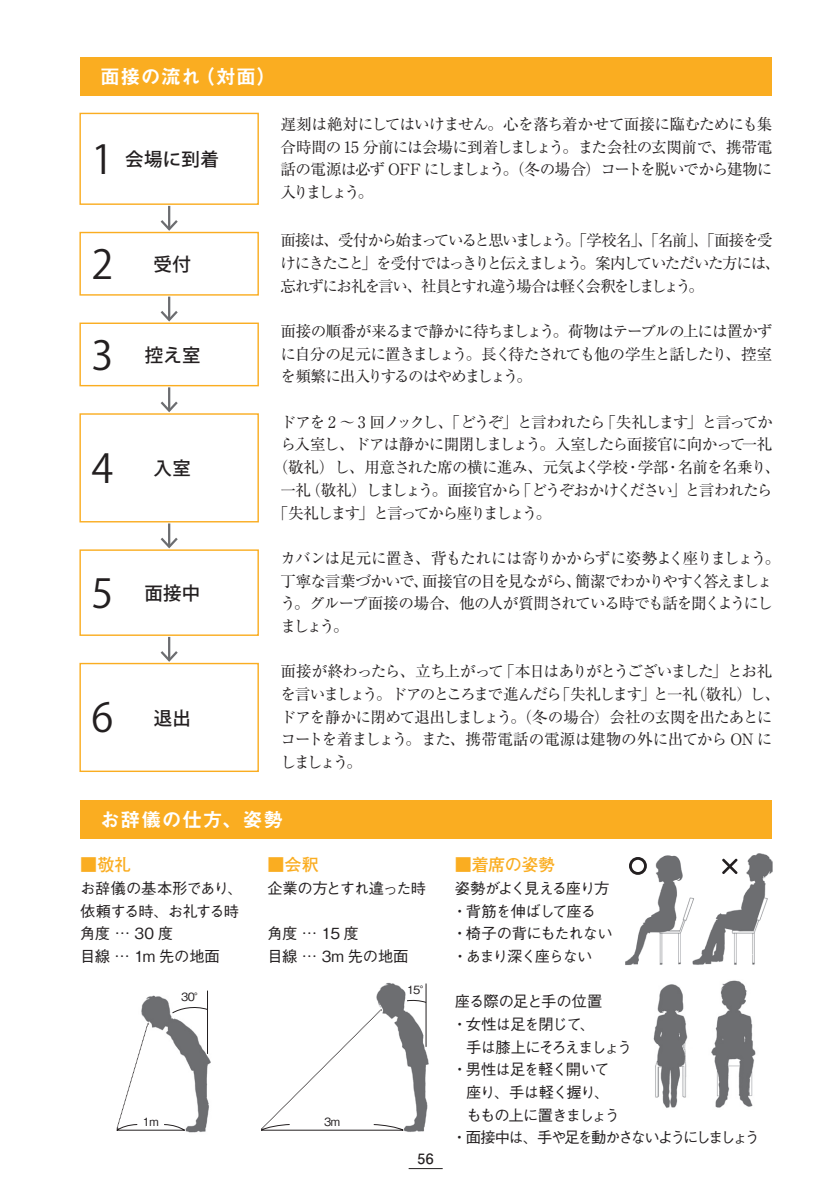
<style>
.page{position:relative;width:840px;height:1191px;background:#fff}
.page>*{position:absolute;margin:0;border:0;box-sizing:border-box;transform-origin:0 0}
.t1{font:39.6px "Koz Go Pro";color:#231f20}
.t2{font:19.8px "Midashi Go Pro MB31";letter-spacing:.03em;color:#fff}
.t3{font:500 18.4px "Koz Go Pro";letter-spacing:.015em;color:#231f20}
.t4{font:700 17px "Futo Go B101 Pro";letter-spacing:-.015em;color:#faad21}
.t5{font:15.6px/22.6px "Ryumin Pro";letter-spacing:-.08em;color:#231f20;text-align:justify}
.t6{font:15.6px/22.6px "Ryumin Pro";letter-spacing:-.105em;color:#231f20}
.t7{font:15.6px "Ryumin Pro";letter-spacing:-.05em;color:#231f20}
.t8{font:15.6px "Ryumin Pro";letter-spacing:-.055em;color:#231f20}
.t9{font:15.6px "Ryumin Pro";letter-spacing:-.12em;color:#231f20}
.t10{font:500 15.4px/22.6px "Gothic BBB Pro";letter-spacing:-.07em;color:#231f20}
.t11{font:500 15.4px/22.6px "Gothic BBB Pro";letter-spacing:-.03em;color:#231f20}
.t12{font:500 15.4px "Gothic BBB Pro";letter-spacing:-.155em;color:#231f20}
.t13{font:500 15.4px/22.6px "Gothic BBB Pro";letter-spacing:-.01em;color:#231f20}
.t14{font:500 15.4px "Gothic BBB Pro";letter-spacing:-.125em;color:#231f20}
.t15{font:500 15.4px "Gothic BBB Pro";letter-spacing:-.09em;color:#231f20}
.t16{font:700 14.2px "Futo Go B101 Pro";color:#231f20}
.t17{font:500 11.4px "Gothic BBB Pro";letter-spacing:-.05em;color:#231f20}
</style>
<div class="page">
<hr style="left:408px;top:1168px;width:34px;height:1px;background:#231f20">
<div style="left:81px;top:57px;width:690px;height:39px;background:#faad21"></div>
<div style="left:81px;top:800px;width:690px;height:38px;background:#faad21"></div>
<div style="left:79px;top:113px;width:180px;height:92px;border:1px solid #faad21"></div>
<hr style="left:168px;top:206px;width:2px;height:23px;background:#6c6d70">
<svg style="left:158px;top:218px;width:22px;height:14px"></svg>
<div style="left:79px;top:232px;width:180px;height:64px;border:1px solid #faad21"></div>
<hr style="left:168px;top:297px;width:2px;height:23px;background:#6c6d70">
<svg style="left:160px;top:308px;width:18px;height:14px"></svg>
<div style="left:79px;top:322px;width:180px;height:64px;border:1px solid #faad21"></div>
<hr style="left:168px;top:387px;width:2px;height:23px;background:#6c6d70">
<svg style="left:160px;top:399px;width:18px;height:14px"></svg>
<div style="left:79px;top:413px;width:180px;height:109px;border:1px solid #faad21"></div>
<hr style="left:168px;top:523px;width:2px;height:24px;background:#6c6d70">
<svg style="left:160px;top:535px;width:18px;height:14px"></svg>
<div style="left:79px;top:549px;width:180px;height:87px;border:1px solid #faad21"></div>
<hr style="left:168px;top:637px;width:2px;height:23px;background:#6c6d70">
<svg style="left:158px;top:648px;width:22px;height:15px"></svg>
<div style="left:79px;top:663px;width:180px;height:109px;border:1px solid #faad21"></div>
<img style="left:625px;top:853px;width:147px;height:112px">
<img style="left:653px;top:980px;width:103px;height:128px">
<svg style="left:721px;top:858px;width:16px;height:16px"></svg>
<div style="left:628px;top:857px;width:18px;height:18px;border:3px solid #231f20;border-radius:50%"></div>
<img style="left:138px;top:995px;width:73px;height:138px">
<img style="left:367px;top:982px;width:62px;height:150px">
<hr style="left:207px;top:990px;width:1px;height:64px;background:#231f20">
<hr style="left:425px;top:983px;width:1px;height:63px;background:#231f20">
<svg style="left:116px;top:1023px;width:71px;height:107px"></svg>
<svg style="left:261px;top:1009px;width:144px;height:121px"></svg>
<svg style="left:172px;top:1005px;width:35px;height:8px"></svg>
<svg style="left:406px;top:1000px;width:20px;height:3px"></svg>
<p class="t2" style="left:100px;top:61px;width:178px">面接の流れ（対面）</p>
<h1 class="t1" style="left:91px;top:134px;width:23px">1</h1>
<p class="t3" style="left:125px;top:147px;width:95px">会場に到着</p>
<h1 class="t1" style="left:91px;top:239px;width:23px">2</h1>
<h1 class="t1" style="left:91px;top:330px;width:23px">3</h1>
<p class="t3" style="left:153px;top:252px;width:39px">受付</p>
<p class="t3" style="left:145px;top:343px;width:57px">控え室</p>
<h1 class="t1" style="left:91px;top:443px;width:23px">4</h1>
<p class="t3" style="left:153px;top:457px;width:39px">入室</p>
<h1 class="t1" style="left:91px;top:568px;width:23px">5</h1>
<p class="t3" style="left:144px;top:582px;width:57px">面接中</p>
<h1 class="t1" style="left:91px;top:692px;width:23px">6</h1>
<p class="t3" style="left:154px;top:706px;width:38px">退出</p>
<p class="t5" style="left:280px;top:112px;width:493px">遅刻は絶対にしてはいけません。心を落ち着かせて面接に臨むためにも集合時間の 15 分前には会場に到着しましょう。また会社の玄関前で、携帯電話の電源は必ず OFF にしましょう。（冬の場合）コートを脱いでから建物に入りましょう。</p>
<p class="t6" style="left:280px;top:228px;width:501px">面接は、受付から始まっていると思いましょう。「学校名」、「名前」、「面接を受けにきたこと」を受付ではっきりと伝えましょう。案内していただいた方には、忘れずにお礼を言い、社員とすれ違う場合は軽く会釈をしましょう。</p>
<p class="t5" style="left:280px;top:319px;width:493px">面接の順番が来るまで静かに待ちましょう。荷物はテーブルの上には置かずに自分の足元に置きましょう。長く待たされても他の学生と話したり、控室を頻繁に出入りするのはやめましょう。</p>
<p class="t5" style="left:280px;top:409px;width:493px">ドアを 2 ～ 3 回ノックし、「どうぞ」と言われたら「失礼します」と言ってか</p>
<p class="t8" style="left:280px;top:432px;width:493px">ら入室し、ドアは静かに開閉しましょう。入室したら面接官に向かって一礼</p>
<p class="t7" style="left:273px;top:455px;width:508px">（敬礼）し、用意された席の横に進み、元気よく学校・学部・名前を名乗り、</p>
<p class="t5" style="left:280px;top:477px;width:493px">一礼（敬礼）しましょう。面接官から「どうぞおかけください」と言われたら</p>
<p class="t9" style="left:273px;top:500px;width:280px">「失礼します」と言ってから座りましょう。</p>
<p class="t5" style="left:280px;top:545px;width:501px;text-align:left">カバンは足元に置き、背もたれには寄りかからずに姿勢よく座りましょう。丁寧な言葉づかいで、面接官の目を見ながら、簡潔でわかりやすく答えましょう。グループ面接の場合、他の人が質問されている時でも話を聞くようにしましょう。</p>
<p class="t5" style="left:280px;top:659px;width:501px;text-align:left">面接が終わったら、立ち上がって「本日はありがとうございました」とお礼を言いましょう。ドアのところまで進んだら「失礼します」と一礼（敬礼）し、ドアを静かに閉めて退出しましょう。（冬の場合）会社の玄関を出たあとにコートを着ましょう。また、携帯電話の電源は建物の外に出てから ON にしましょう。</p>
<p class="t2" style="left:100px;top:804px;width:185px">お辞儀の仕方、姿勢</p>
<p class="t4" style="left:80px;top:851px;width:53px">■敬礼</p>
<p class="t11" style="left:80px;top:875px;width:164px">お辞儀の基本形であり、依頼する時、お礼する時角度 … 30 度<br>目線 … 1m 先の地面</p>
<p class="t17" style="left:181px;top:987px;width:26px">30°</p>
<p class="t4" style="left:267px;top:851px;width:53px">■会釈</p>
<p class="t10" style="left:267px;top:875px;width:160px">企業の方とすれ違った時</p>
<p class="t13" style="left:267px;top:920px;width:142px">角度 … 15 度<br>目線 … 3m 先の地面</p>
<p class="t17" style="left:407px;top:980px;width:25px">15°</p>
<p class="t17" style="left:143px;top:1112px;width:17px">1m</p>
<p class="t17" style="left:324px;top:1112px;width:17px">3m</p>
<p class="t16" style="left:417px;top:1147px;width:18px">56</p>
<p class="t4" style="left:454px;top:851px;width:102px">■着席の姿勢</p>
<p class="t10" style="left:452px;top:875px;width:162px">姿勢がよく見える座り方・背筋を伸ばして座る・椅子の背にもたれない・あまり深く座らない</p>
<p class="t10" style="left:454px;top:988px;width:149px">座る際の足と手の位置</p>
<p class="t10" style="left:452px;top:1011px;width:144px">・女性は足を閉じて、</p>
<p class="t14" style="left:466px;top:1034px;width:167px">手は膝上にそろえましょう</p>
<p class="t10" style="left:452px;top:1056px;width:159px">・男性は足を軽く開いて</p>
<p class="t10" style="left:466px;top:1079px;width:145px">座り、手は軽く握り、</p>
<p class="t15" style="left:466px;top:1102px;width:155px">ももの上に置きましょう</p>
<p class="t12" style="left:451px;top:1125px;width:309px">・面接中は、手や足を動かさないようにしましょう</p>
</div>
